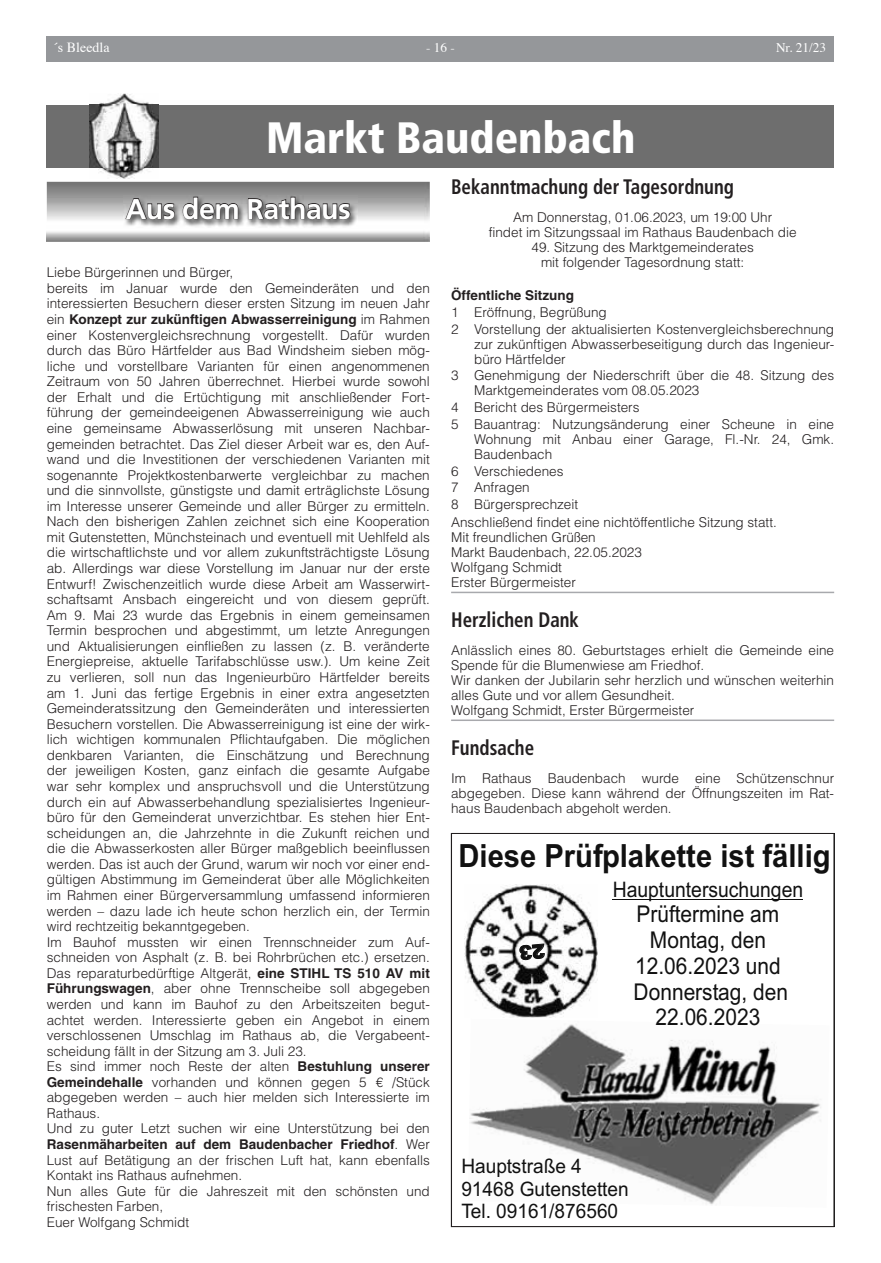
<style>
.page{position:relative;width:881px;height:1263px;background:#fff}
.page>*{position:absolute;margin:0;border:0;box-sizing:border-box;transform-origin:0 0}
.t1{font:900 condensed 43.95px "Frutiger LT";color:#fff}
.t2{font:700 31.95px "Pflhcr Arial";color:#111;scale:.91 1}
.t3{font:700 28.5px "Frutiger LT";letter-spacing:-.02em;color:#fff}
.t4{font:23.1px/25.8px "Ghtvfd Arial";color:#111;text-align:center;scale:.91 1}
.t5{font:21.3px "Ghtvfd Arial";color:#111;scale:.91 1}
.t6{font:700 condensed 21px "Frutiger LT";color:#231f20;scale:.9 1}
.t7{font:19.95px/22.4px "Ghtvfd Arial";color:#111;scale:.95 1}
.t8{font:13.95px "Times";color:#fff}
.t9{font:300 13.5px/15.6px "Helvetica LT";color:#231f20}
.t10{font:700 13.5px "Helvetica LT";color:#231f20}
.t11{font:13.2px "Times";color:#fff}
.s1{font-weight:700}
</style>
<div class="page">
<div style="left:47px;top:36px;width:786px;height:26px;background:#95979a"></div>
<hr style="left:451px;top:592px;width:382px;height:1px;background:#a8a9ad">
<hr style="left:451px;top:719px;width:382px;height:2px;background:#a8a9ad">
<div style="left:47px;top:105px;width:786px;height:63px;background:#6e6e6e"></div>
<img style="left:89px;top:94px;width:70px;height:85px">
<img style="left:89px;top:105px;width:70px;height:63px">
<img style="left:124px;top:196px;width:233px;height:31px">
<svg style="left:125px;top:198px;width:50px;height:22px"></svg>
<svg style="left:182px;top:196px;width:56px;height:24px"></svg>
<svg style="left:247px;top:196px;width:103px;height:24px"></svg>
<img style="left:469px;top:1024px;width:352px;height:181px">
<hr style="left:612px;top:899px;width:191px;height:1px;background:#0f0f0f">
<img style="left:464px;top:884px;width:133px;height:134px">
<div style="left:451px;top:833px;width:382px;height:394px;border:1px solid #231f20"></div>
<svg style="left:519px;top:944px;width:26px;height:16px"></svg>
<p class="t8" style="left:53px;top:34px;width:58px">´s Bleedla</p>
<p class="t11" style="left:426px;top:35px;width:30px">- 16 -</p>
<p class="t11" style="left:775px;top:35px;width:52px">Nr. 21/23</p>
<h1 class="t1" style="left:266px;top:111px;width:371px">Markt Baudenbach</h1>
<h3 class="t3" style="left:126px;top:192px;width:226px">Aus dem Rathaus</h3>
<p class="t9" style="left:47px;top:265px;width:384px">Liebe Bürgerinnen und Bürger,<br>bereits im Januar wurde den Gemeinderäten und den interessierten Besuchern dieser ersten Sitzung im neuen Jahr ein <span class="s1">Konzept zur zukünftigen Abwasserreinigung</span> im Rahmen einer Kostenvergleichsrechnung vorgestellt. Dafür wurden durch das Büro Härtfelder aus Bad Windsheim sieben mög&shy;liche und vorstellbare Varianten für einen angenommenen Zeitraum von 50 Jahren überrechnet. Hierbei wurde sowohl der Erhalt und die Ertüchtigung mit anschließender Fort&shy;führung der gemeindeeigenen Abwasserreinigung wie auch eine gemeinsame Abwasserlösung mit unseren Nachbar&shy;gemeinden betrachtet. Das Ziel dieser Arbeit war es, den Auf&shy;wand und die Investitionen der verschiedenen Varianten mit sogenannte Projektkostenbarwerte vergleichbar zu machen und die sinnvollste, günstigste und damit erträglichste Lösung im Interesse unserer Gemeinde und aller Bürger zu ermitteln.<br>Nach den bisherigen Zahlen zeichnet sich eine Kooperation mit Gutenstetten, Münchsteinach und eventuell mit Uehlfeld als die wirtschaftlichste und vor allem zukunftsträchtigste Lösung ab. Allerdings war diese Vorstellung im Januar nur der erste Entwurf! Zwischenzeitlich wurde diese Arbeit am Wasserwirt&shy;schaftsamt Ansbach eingereicht und von diesem geprüft.<br>Am 9. Mai 23 wurde das Ergebnis in einem gemeinsamen Termin besprochen und abgestimmt, um letzte Anregungen und Aktualisierungen einfließen zu lassen (z. B. veränderte Energiepreise, aktuelle Tarifabschlüsse usw.). Um keine Zeit zu verlieren, soll nun das Ingenieurbüro Härtfelder bereits am 1. Juni das fertige Ergebnis in einer extra angesetzten Gemeinderatssitzung den Gemeinderäten und interessierten Besuchern vorstellen. Die Abwasserreinigung ist eine der wirk&shy;lich wichtigen kommunalen Pflichtaufgaben. Die möglichen denkbaren Varianten, die Einschätzung und Berechnung der jeweiligen Kosten, ganz einfach die gesamte Aufgabe war sehr komplex und anspruchsvoll und die Unterstützung durch ein auf Abwasserbehandlung spezialisiertes Ingenieur&shy;büro für den Gemeinderat unverzichtbar. Es stehen hier Ent&shy;scheidungen an, die Jahrzehnte in die Zukunft reichen und die die Abwasserkosten aller Bürger maßgeblich beeinflussen werden. Das ist auch der Grund, warum wir noch vor einer end&shy;gültigen Abstimmung im Gemeinderat über alle Möglichkeiten im Rahmen einer Bürgerversammlung umfassend informieren werden – dazu lade ich heute schon herzlich ein, der Termin wird rechtzeitig bekanntgegeben.<br>Im Bauhof mussten wir einen Trennschneider zum Auf&shy;schneiden von Asphalt (z. B. bei Rohrbrüchen etc.) ersetzen.<br>Das reparaturbedürftige Altgerät, <span class="s1">eine STIHL TS 510 AV mit Führungswagen</span>, aber ohne Trennscheibe soll abgegeben werden und kann im Bauhof zu den Arbeitszeiten begut&shy;achtet werden. Interessierte geben ein Angebot in einem verschlossenen Umschlag im Rathaus ab, die Vergabeent&shy;scheidung fällt in der Sitzung am 3. Juli 23.<br>Es sind immer noch Reste der alten <span class="s1">Bestuhlung unserer Gemeindehalle</span> vorhanden und können gegen 5 € /Stück abgegeben werden – auch hier melden sich Interessierte im Rathaus.<br>Und zu guter Letzt suchen wir eine Unterstützung bei den <span class="s1">Rasenmäharbeiten auf dem Baudenbacher Friedhof</span>. Wer Lust auf Betätigung an der frischen Luft hat, kann ebenfalls Kontakt ins Rathaus aufnehmen.<br>Nun alles Gute für die Jahreszeit mit den schönsten und frischesten Farben,<br>Euer Wolfgang Schmidt</p>
<h3 class="t6" style="left:451px;top:175px;width:316px">Bekanntmachung der Tagesordnung</h3>
<p class="t9" style="left:488px;top:210px;width:309px;line-height:15px;text-align:center">Am Donnerstag, 01.06.2023, um 19:00 Uhr<br>findet im Sitzungssaal im Rathaus Baudenbach die</p>
<p class="t9" style="left:531px;top:240px;width:224px;line-height:15px;text-align:center">49. Sitzung des Marktgemeinderates mit folgender Tagesordnung statt:</p>
<p class="t10" style="left:451px;top:287px;width:124px">Öffentliche Sitzung</p>
<p class="t9" style="left:451px;top:303px;width:384px;line-height:16.8px">1 Eröffnung, Begrüßung<br>2 Vorstellung der aktualisierten Kostenvergleichsberechnung</p>
<p class="t9" style="left:474px;top:336px;width:361px;line-height:15px">zur zukünftigen Abwasserbeseitigung durch das Ingenieur&shy;büro Härtfelder</p>
<p class="t9" style="left:474px;top:368px;width:361px;line-height:15px;text-indent:-23px">3 Genehmigung der Niederschrift über die 48. Sitzung des<br>Marktgemeinderates vom 08.05.2023</p>
<p class="t9" style="left:451px;top:399px;width:384px;line-height:16.8px">4 Bericht des Bürgermeisters<br>5 Bauantrag: Nutzungsänderung einer Scheune in eine</p>
<p class="t9" style="left:474px;top:431px;width:361px;line-height:15px">Wohnung mit Anbau einer Garage, Fl.-Nr. 24, Gmk.<br>Baudenbach</p>
<p class="t9" style="left:451px;top:462px;width:128px;line-height:16.8px">6 Verschiedenes<br>7 Anfragen<br>8 Bürgersprechzeit</p>
<p class="t9" style="left:451px;top:515px;width:327px;line-height:15px">Anschließend findet eine nichtöffentliche Sitzung statt.<br>Mit freundlichen Grüßen<br>Markt Baudenbach, 22.05.2023<br>Wolfgang Schmidt<br>Erster Bürgermeister</p>
<h3 class="t6" style="left:451px;top:607px;width:144px">Herzlichen Dank</h3>
<p class="t9" style="left:451px;top:642px;width:384px;line-height:15px">Anlässlich eines 80. Geburtstages erhielt die Gemeinde eine Spende für die Blumenwiese am Friedhof.<br>Wir danken der Jubilarin sehr herzlich und wünschen weiterhin alles Gute und vor allem Gesundheit.<br>Wolfgang Schmidt, Erster Bürgermeister</p>
<h3 class="t6" style="left:451px;top:735px;width:94px">Fundsache</h3>
<p class="t9" style="left:451px;top:770px;width:384px;line-height:15px;text-align:justify">Im Rathaus Baudenbach wurde eine Schützenschnur abgegeben. Diese kann während der Öffnungszeiten im Rat&shy;haus Baudenbach abgeholt werden.</p>
<h2 class="t2" style="left:458px;top:835px;width:410px">Diese Prüfplakette ist fällig</h2>
<h3 class="t5" style="left:612px;top:875px;width:211px">Hauptuntersuchungen</h3>
<h3 class="t4" style="left:633px;top:903px;width:171px">Prüftermine am<br>Montag, den<br>12.06.2023 und<br>Donnerstag, den<br>22.06.2023</h3>
<h3 class="t7" style="left:461px;top:1157px;width:178px">Hauptstraße 4<br>91468 Gutenstetten<br>Tel. 09161/876560</h3>
</div>
